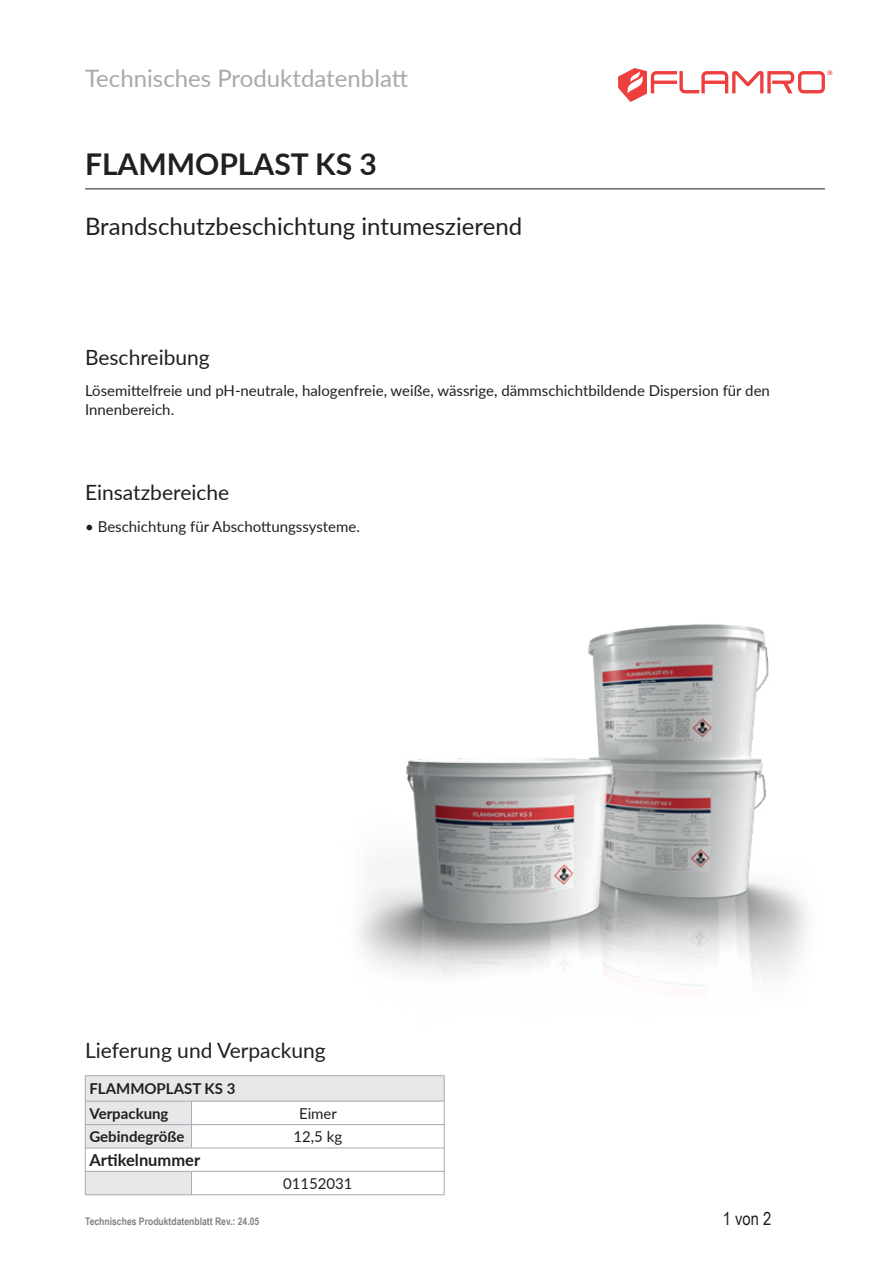
<style>
.page{position:relative;width:893px;height:1263px;background:#fff}
.page>*{position:absolute;margin:0;border:0;box-sizing:border-box;transform-origin:0 0}
.t1{font:700 30px "Lato";color:#231f20}
.t2{font:24px "Lato";color:#231f20}
.t3{font:24px "Lato";color:#a8a9ad}
.t4{font:21px "Lato";color:#231f20}
.t5{font:18px "Arial Narrow";color:#231f20}
.t6{font:700 16.5px "Lato";color:#231f20}
.t7{font:15px/19.5px "Lato";color:#231f20}
.t8{font:700 15px/24.5px "Lato";color:#231f20}
.t9{font:700 10.5px "Arial Narrow";color:#808285}
</style>
<div class="page">
<img style="left:359px;top:624px;width:448px;height:354px">
<svg style="left:618px;top:68px;width:214px;height:34px"></svg>
<hr style="left:85px;top:188px;width:740px;height:1px;background:#231f20">
<hr style="left:85px;top:1075px;width:107px;height:1px;background:#a8a9ad">
<hr style="left:192px;top:1075px;width:252px;height:1px;background:#a8a9ad">
<svg style="left:85px;top:1076px;width:360px;height:119px"></svg>
<hr style="left:192px;top:1148px;width:252px;height:1px;background:#a8a9ad">
<h2 class="t3" style="left:85px;top:61px;width:325px">Technisches Produktdatenblatt</h2>
<h1 class="t1" style="left:85px;top:142px;width:293px">FLAMMOPLAST KS 3</h1>
<h2 class="t2" style="left:85px;top:209px;width:439px">Brandschutzbeschichtung intumeszierend</h2>
<h3 class="t4" style="left:85px;top:342px;width:126px">Beschreibung</h3>
<p class="t7" style="left:85px;top:380px;width:686px">Lösemittelfreie und pH-neutrale, halogenfreie, weiße, wässrige, dämmschichtbildende Dispersion für den<br>Innenbereich.</p>
<h3 class="t4" style="left:85px;top:478px;width:146px">Einsatzbereiche</h3>
<p class="t7" style="left:85px;top:516px;width:276px">• Beschichtung für Abschottungssysteme.</p>
<h3 class="t4" style="left:85px;top:1036px;width:242px">Lieferung und Verpackung</h3>
<p class="t8" style="left:89px;top:1076px;width:147px">FLAMMOPLAST KS 3<br>Verpackung</p>
<p class="t7" style="left:299px;top:1103px;width:39px">Eimer</p>
<p class="t8" style="left:89px;top:1124px;width:97px">Gebindegröße</p>
<p class="t7" style="left:293px;top:1126px;width:50px">12,5 kg</p>
<p class="t6" style="left:89px;top:1148px;width:112px">Artikelnummer</p>
<p class="t7" style="left:283px;top:1173px;width:71px">01152031</p>
<p class="t9" style="left:85px;top:1213px;width:176px">Technisches Produktdatenblatt Rev.: 24.05</p>
<p class="t5" style="left:723px;top:1205px;width:50px">1 von 2</p>
</div>
